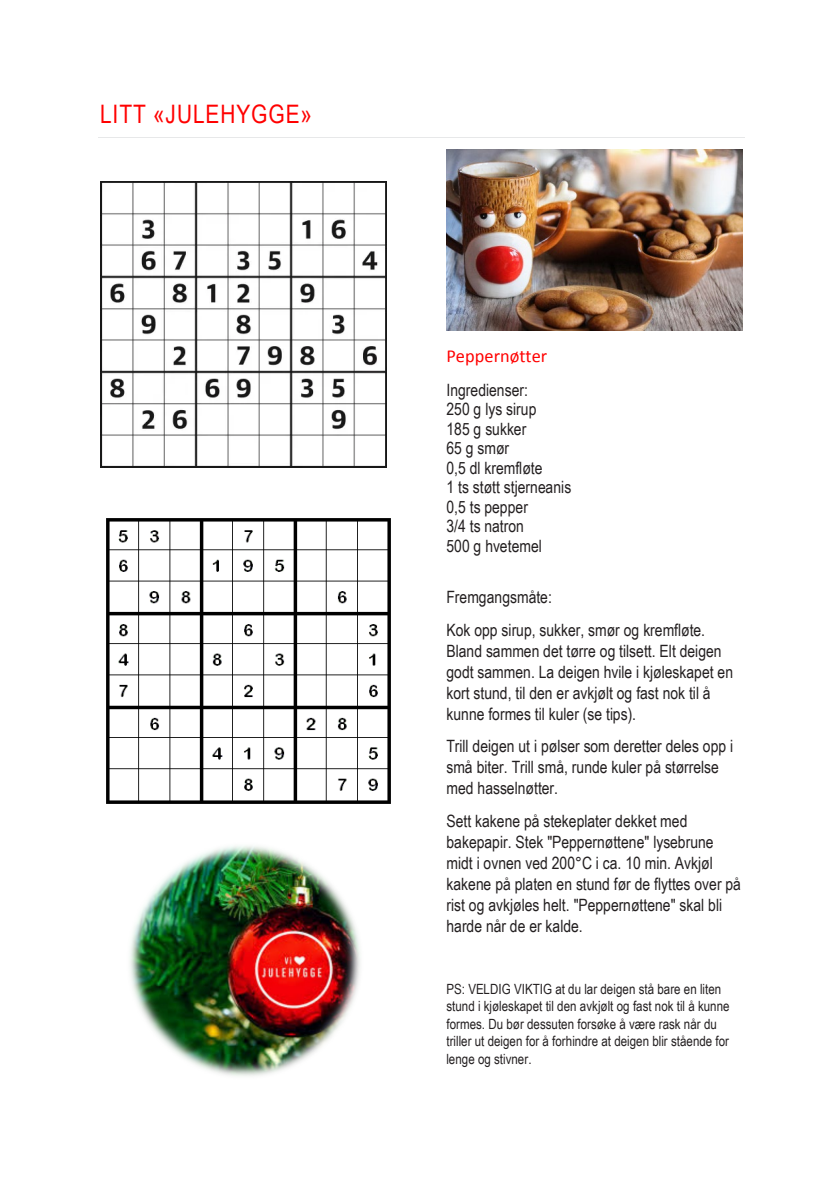
<style>
.page{position:relative;width:840px;height:1191px;background:#fff}
.page>*{position:absolute;margin:0;border:0;box-sizing:border-box;transform-origin:0 0}
.t1{font:25.4px "Arial Narrow";letter-spacing:.035em;color:#f00}
.t2{font:18.4px "Calibri";color:#f00}
.t3{font:17px/21px "Arial Narrow";color:#231f20}
.t4{font:14px/17.4px "Arial Narrow";color:#231f20}
</style>
<div class="page">
<img style="left:130px;top:846px;width:230px;height:230px">
<hr style="left:98px;top:137px;width:646px;height:1px;background:#e7e8e9">
<img style="left:100px;top:181px;width:287px;height:286px">
<img style="left:106px;top:518px;width:285px;height:286px">
<img style="left:446px;top:149px;width:296px;height:182px">
<p class="t1" style="left:100px;top:96px;width:213px">LITT «JULEHYGGE»</p>
<p class="t2" style="left:446px;top:344px;width:102px">Peppernøtter</p>
<p class="t3" style="left:446px;top:379px;width:126px;line-height:19.4px">Ingredienser:<br>250 g lys sirup<br>185 g sukker<br>65 g smør<br>0,5 dl kremfløte<br>1 ts støtt stjerneanis<br>0,5 ts pepper<br>3/4 ts natron<br>500 g hvetemel</p>
<p class="t3" style="left:446px;top:580px;width:260px;line-height:32.4px">Fremgangsmåte:<br>Kok opp sirup, sukker, smør og kremfløte.</p>
<p class="t3" style="left:446px;top:639px;width:288px">Bland sammen det tørre og tilsett. Elt deigen godt sammen. La deigen hvile i kjøleskapet en kort stund, til den er avkjølt og fast nok til å kunne formes til kuler (se tips).</p>
<p class="t3" style="left:446px;top:735px;width:288px">Trill deigen ut i pølser som deretter deles opp i små biter. Trill små, runde kuler på størrelse med hasselnøtter.</p>
<p class="t3" style="left:446px;top:809px;width:296px">Sett kakene på stekeplater dekket med bakepapir. Stek "Peppernøttene" lysebrune midt i ovnen ved 200°C i ca. 10 min. Avkjøl kakene på platen en stund før de flyttes over på rist og avkjøles helt. "Peppernøttene" skal bli harde når de er kalde.</p>
<p class="t4" style="left:446px;top:979px;width:284px">PS: VELDIG VIKTIG at du lar deigen stå bare en liten stund i kjøleskapet til den avkjølt og fast nok til å kunne formes. Du bør dessuten forsøke å være rask når du triller ut deigen for å forhindre at deigen blir stående for lenge og stivner.</p>
</div>
